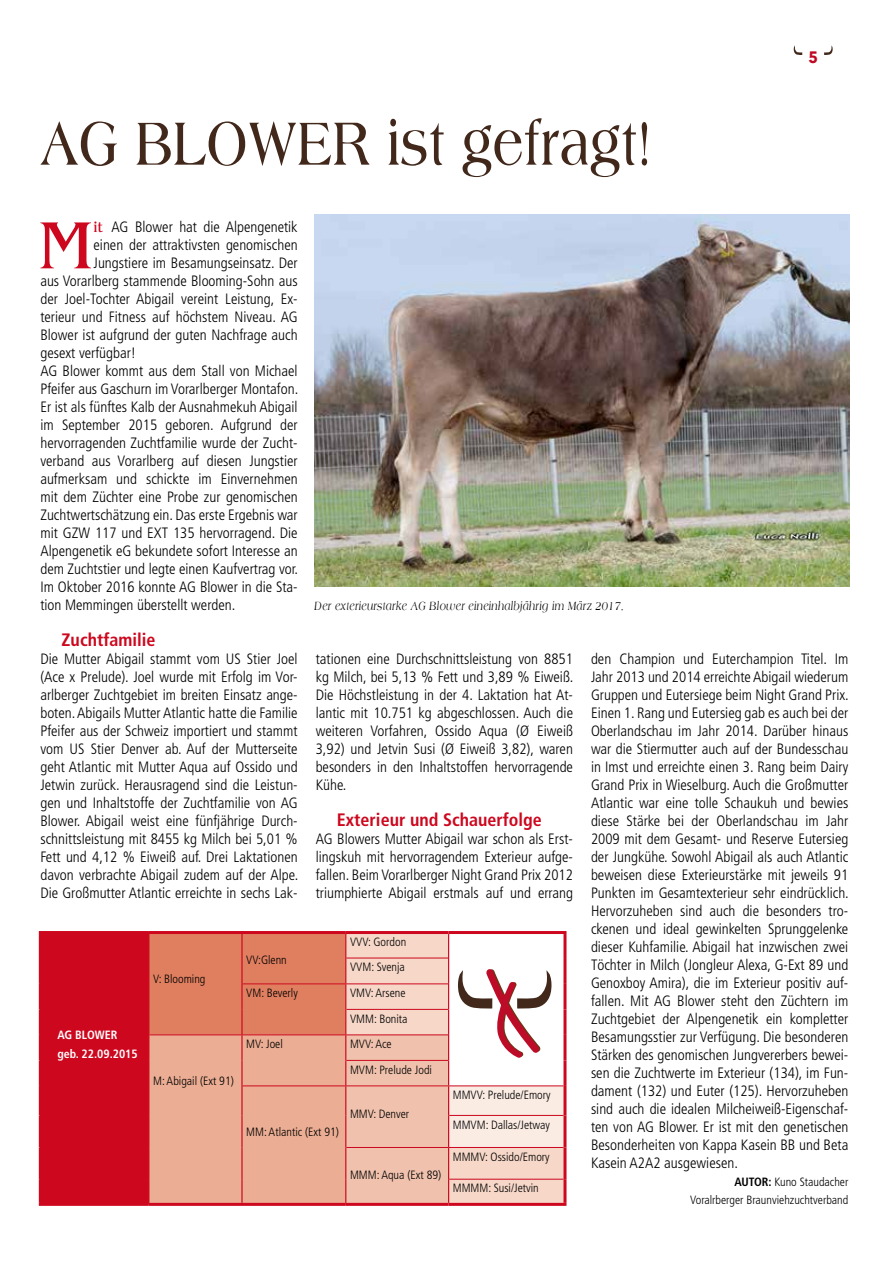
<style>
.page{position:relative;width:893px;height:1263px;background:#fff}
.page>*{position:absolute;margin:0;border:0;box-sizing:border-box;transform-origin:0 0}
.t1{font:69.75px "Benguiat";color:#cd071e}
.t2{font:700 condensed 66px "Amphion";color:#41281b}
.t3{font:700 condensed 18px "Frutiger";color:#cd071e}
.t4{font:700 16.5px "Avenir Next";color:#bd0a22;scale:.9 1}
.t5{font:300 condensed 15px/18px "Frutiger";color:#000;text-align:justify}
.t6{font:italic condensed 12.75px "Amphion";letter-spacing:.02em;color:#000}
.t7{font:300 condensed 12px/25.5px "Frutiger";color:#000}
.t8{font:700 condensed 12px/18.6px "Frutiger";color:#fff}
.s1{font-family:"Benguiat";font-weight:400;font-stretch:normal;color:#cd071e}
.s2{font-weight:700}
</style>
<div class="page">
<svg style="left:794px;top:45px;width:8px;height:10px"></svg>
<svg style="left:824px;top:45px;width:9px;height:10px"></svg>
<div style="left:40px;top:932px;width:109px;height:272px;background:#cd071e"></div>
<hr style="left:39px;top:931px;width:110px;height:3px;background:#cd071e">
<hr style="left:39px;top:934px;width:3px;height:24px;background:#cd071e">
<hr style="left:39px;top:958px;width:3px;height:26px;background:#cd071e">
<hr style="left:39px;top:984px;width:3px;height:25px;background:#cd071e">
<hr style="left:39px;top:1009px;width:3px;height:26px;background:#cd071e">
<hr style="left:39px;top:1035px;width:3px;height:25px;background:#cd071e">
<hr style="left:39px;top:1060px;width:3px;height:26px;background:#cd071e">
<hr style="left:39px;top:1086px;width:3px;height:29px;background:#cd071e">
<hr style="left:39px;top:1115px;width:3px;height:32px;background:#cd071e">
<hr style="left:39px;top:1147px;width:3px;height:32px;background:#cd071e">
<hr style="left:39px;top:1179px;width:3px;height:24px;background:#cd071e">
<hr style="left:39px;top:1203px;width:110px;height:3px;background:#cd071e">
<hr style="left:149px;top:931px;width:93px;height:3px;background:#cd071e">
<hr style="left:242px;top:931px;width:104px;height:3px;background:#cd071e">
<hr style="left:346px;top:931px;width:103px;height:3px;background:#cd071e">
<hr style="left:449px;top:931px;width:117px;height:3px;background:#cd071e">
<hr style="left:563px;top:934px;width:3px;height:24px;background:#cd071e">
<hr style="left:563px;top:958px;width:3px;height:26px;background:#cd071e">
<hr style="left:563px;top:984px;width:3px;height:25px;background:#cd071e">
<hr style="left:563px;top:1009px;width:3px;height:26px;background:#cd071e">
<hr style="left:563px;top:1035px;width:3px;height:25px;background:#cd071e">
<hr style="left:563px;top:1060px;width:3px;height:26px;background:#cd071e">
<hr style="left:149px;top:1203px;width:93px;height:3px;background:#cd071e">
<hr style="left:242px;top:1203px;width:104px;height:3px;background:#cd071e">
<hr style="left:563px;top:1086px;width:3px;height:29px;background:#cd071e">
<hr style="left:563px;top:1115px;width:3px;height:32px;background:#cd071e">
<hr style="left:346px;top:1203px;width:103px;height:3px;background:#cd071e">
<hr style="left:563px;top:1147px;width:3px;height:32px;background:#cd071e">
<hr style="left:563px;top:1179px;width:3px;height:24px;background:#cd071e">
<hr style="left:449px;top:1203px;width:117px;height:3px;background:#cd071e">
<img style="left:315px;top:215px;width:535px;height:372px">
<svg style="left:149px;top:932px;width:416px;height:272px;background:#ebb2a1"></svg>
<h2 class="t2" style="left:40px;top:106px;width:612px">AG BLOWER ist gefragt!</h2>
<p class="t4" style="left:808px;top:43px;width:12px">5</p>
<h1 class="t1" style="left:38px;top:207px;width:57px">M</h1>
<p class="t5" style="left:94px;top:218px;width:206px"><span class="s1">it</span> AG Blower hat die Alpengenetik</p>
<p class="t5" style="left:94px;top:236px;width:206px">einen der attraktivsten genomischen</p>
<p class="t5" style="left:94px;top:254px;width:206px">Jungstiere im Besamungseinsatz. Der</p>
<p class="t5" style="left:40px;top:272px;width:259px">aus Vorarlberg stammende Blooming-Sohn aus</p>
<p class="t5" style="left:40px;top:290px;width:259px">der Joel-Tochter Abigail vereint Leistung, Ex-</p>
<p class="t5" style="left:40px;top:308px;width:259px">terieur und Fitness auf höchstem Niveau. AG</p>
<p class="t5" style="left:40px;top:326px;width:259px">Blower ist aufgrund der guten Nachfrage auch</p>
<p class="t5" style="left:40px;top:344px;width:97px">gesext verfügbar!</p>
<p class="t5" style="left:40px;top:362px;width:259px">AG Blower kommt aus dem Stall von Michael</p>
<p class="t5" style="left:40px;top:380px;width:259px">Pfeifer aus Gaschurn im Vorarlberger Montafon.</p>
<p class="t5" style="left:40px;top:398px;width:259px">Er ist als fünftes Kalb der Ausnahmekuh Abigail</p>
<p class="t5" style="left:40px;top:416px;width:259px">im September 2015 geboren. Aufgrund der</p>
<p class="t5" style="left:40px;top:434px;width:259px">hervorragenden Zuchtfamilie wurde der Zucht-</p>
<p class="t5" style="left:40px;top:452px;width:259px">verband aus Vorarlberg auf diesen Jungstier</p>
<p class="t5" style="left:40px;top:470px;width:259px">aufmerksam und schickte im Einvernehmen</p>
<p class="t5" style="left:40px;top:488px;width:259px">mit dem Züchter eine Probe zur genomischen</p>
<p class="t5" style="left:40px;top:506px;width:259px">Zuchtwertschätzung ein. Das erste Ergebnis war</p>
<p class="t5" style="left:40px;top:524px;width:259px">mit GZW 117 und EXT 135 hervorragend. Die</p>
<p class="t5" style="left:40px;top:542px;width:259px">Alpengenetik eG bekundete sofort Interesse an</p>
<p class="t5" style="left:40px;top:560px;width:259px">dem Zuchtstier und legte einen Kaufvertrag vor.</p>
<p class="t5" style="left:40px;top:578px;width:259px">Im Oktober 2016 konnte AG Blower in die Sta-</p>
<p class="t5" style="left:40px;top:596px;width:197px">tion Memmingen überstellt werden.</p>
<p class="t3" style="left:62px;top:629px;width:95px">Zuchtfamilie</p>
<p class="t5" style="left:40px;top:650px;width:259px">Die Mutter Abigail stammt vom US Stier Joel (Ace x Prelude). Joel wurde mit Erfolg im Vor&shy;arlberger Zuchtgebiet im breiten Einsatz ange&shy;boten. Abigails Mutter Atlantic hatte die Familie Pfeifer aus der Schweiz importiert und stammt vom US Stier Denver ab. Auf der Mutterseite geht Atlantic mit Mutter Aqua auf Ossido und Jetwin zurück. Herausragend sind die Leistun&shy;gen und Inhaltstoffe der Zuchtfamilie von AG Blower. Abigail weist eine fünfjährige Durch&shy;schnittsleistung mit 8455 kg Milch bei 5,01 % Fett und 4,12 % Eiweiß auf. Drei Laktationen davon verbrachte Abigail zudem auf der Alpe.<br>Die Großmutter Atlantic erreichte in sechs Lak-</p>
<p class="t5" style="left:316px;top:650px;width:259px">tationen eine Durchschnittsleistung von 8851 kg Milch, bei 5,13 % Fett und 3,89 % Eiweiß.<br>Die Höchstleistung in der 4. Laktation hat At&shy;lantic mit 10.751 kg abgeschlossen. Auch die weiteren Vorfahren, Ossido Aqua (Ø Eiweiß 3,92) und Jetvin Susi (Ø Eiweiß 3,82), waren besonders in den Inhaltstoffen hervorragende Kühe.</p>
<p class="t6" style="left:315px;top:599px;width:311px">Der exterieurstarke AG Blower eineinhalbjährig im März 2017.</p>
<p class="t5" style="left:591px;top:650px;width:259px">den Champion und Euterchampion Titel. Im Jahr 2013 und 2014 erreichte Abigail wiederum Gruppen und Eutersiege beim Night Grand Prix.<br>Einen 1. Rang und Eutersieg gab es auch bei der Oberlandschau im Jahr 2014. Darüber hinaus war die Stiermutter auch auf der Bundesschau in Imst und erreichte einen 3. Rang beim Dairy Grand Prix in Wieselburg. Auch die Großmutter Atlantic war eine tolle Schaukuh und bewies diese Stärke bei der Oberlandschau im Jahr 2009 mit dem Gesamt- und Reserve Eutersieg der Jungkühe. Sowohl Abigail als auch Atlantic beweisen diese Exterieurstärke mit jeweils 91<br>Punkten im Gesamtexterieur sehr eindrücklich.<br>Hervorzuheben sind auch die besonders tro&shy;ckenen und ideal gewinkelten Sprunggelenke dieser Kuhfamilie. Abigail hat inzwischen zwei Töchter in Milch (Jongleur Alexa, G-Ext 89 und Genoxboy Amira), die im Exterieur positiv auf&shy;fallen. Mit AG Blower steht den Züchtern im Zuchtgebiet der Alpengenetik ein kompletter Besamungsstier zur Verfügung. Die besonderen Stärken des genomischen Jungvererbers bewei&shy;sen die Zuchtwerte im Exterieur (134), im Fun&shy;dament (132) und Euter (125). Hervorzuheben sind auch die idealen Milcheiweiß-Eigenschaf&shy;ten von AG Blower. Er ist mit den genetischen Besonderheiten von Kappa Kasein BB und Beta Kasein A2A2 ausgewiesen.</p>
<p class="t7" style="left:690px;top:1173px;width:160px;line-height:18px;text-align:right"><span class="s2">AUTOR:</span> Kuno Staudacher<br>Voralrberger Braunviehzuchtverband</p>
<p class="t3" style="left:337px;top:809px;width:206px">Exterieur und Schauerfolge</p>
<p class="t5" style="left:316px;top:830px;width:259px">AG Blowers Mutter Abigail war schon als Erst&shy;lingskuh mit hervorragendem Exterieur aufge&shy;fallen. Beim Vorarlberger Night Grand Prix 2012 triumphierte Abigail erstmals auf und errang</p>
<p class="t7" style="left:350px;top:929px;width:58px">VVV: Gordon<br>VVM: Svenja</p>
<p class="t7" style="left:246px;top:948px;width:42px">VV:Glenn</p>
<p class="t7" style="left:153px;top:966px;width:54px">V: Blooming</p>
<p class="t7" style="left:246px;top:980px;width:53px">VM: Beverly</p>
<p class="t7" style="left:350px;top:980px;width:59px">VMV: Arsene<br>VMM: Bonita</p>
<p class="t8" style="left:57px;top:1025px;width:82px">AG BLOWER geb. 22.09.2015</p>
<p class="t7" style="left:246px;top:1031px;width:38px">MV: Joel</p>
<p class="t7" style="left:350px;top:1031px;width:83px">MVV: Ace<br>MVM: Prelude Jodi</p>
<p class="t7" style="left:153px;top:1069px;width:82px">M: Abigail (Ext 91)</p>
<p class="t7" style="left:453px;top:1082px;width:99px">MMVV: Prelude/Emory</p>
<p class="t7" style="left:453px;top:1112px;width:99px">MMVM: Dallas/Jetway</p>
<p class="t7" style="left:350px;top:1101px;width:61px">MMV: Denver</p>
<p class="t7" style="left:246px;top:1120px;width:94px">MM: Atlantic (Ext 91)</p>
<p class="t7" style="left:453px;top:1144px;width:98px">MMMV: Ossido/Emory</p>
<p class="t7" style="left:453px;top:1176px;width:87px">MMMM: Susi/Jetvin</p>
<p class="t7" style="left:350px;top:1162px;width:93px">MMM: Aqua (Ext 89)</p>
</div>
